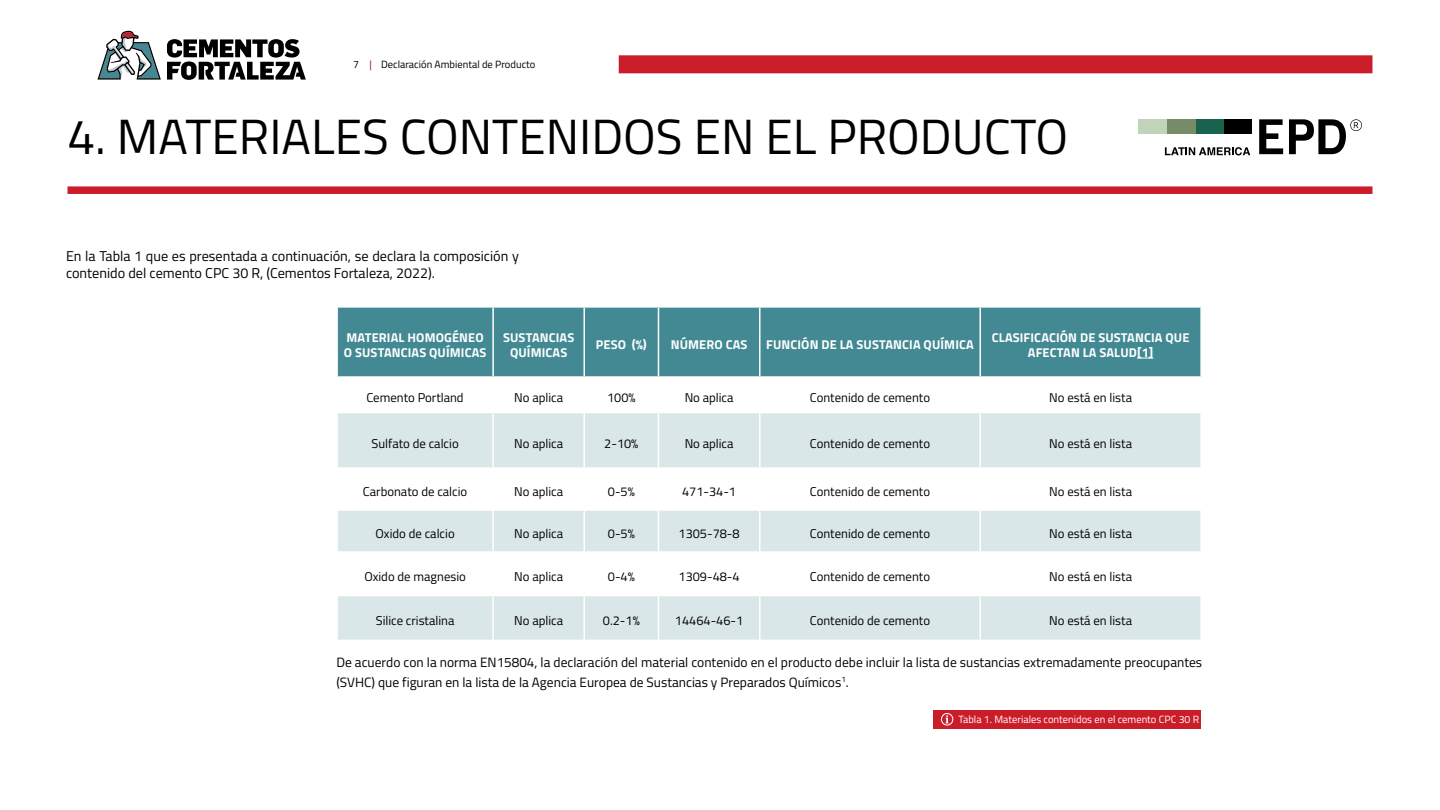
<style>
.page{position:relative;width:1440px;height:810px;background:#fff}
.page>*{position:absolute;margin:0;border:0;box-sizing:border-box;transform-origin:0 0}
.t1{font:49.5px "Titillium Web";color:#000}
.t2{font:14.25px/17.1px "Titillium Web";color:#000}
.t3{font:13.5px/20.2px "Titillium Web";color:#000}
.t4{font:12.75px "Titillium Web";color:#000}
.t5{font:700 12.75px/15.3px "Titillium Web";letter-spacing:.01em;color:#fff;text-align:center}
.t6{font:10.5px "Titillium Web";color:#fff}
.t7{font:10.5px "Titillium Web";color:#000}
.s1{color:#8b1719}
.s2{font-style:inherit}
</style>
<div class="page">
<div style="left:338px;top:308px;width:862px;height:68px;background:#428993"></div>
<svg style="left:338px;top:413px;width:862px;height:227px;fill:#d9e7e9"></svg>
<hr style="left:492px;top:308px;width:2px;height:68px;background:#fff">
<hr style="left:584px;top:308px;width:1px;height:68px;background:#fff">
<hr style="left:658px;top:308px;width:1px;height:68px;background:#fff">
<hr style="left:759px;top:308px;width:1px;height:68px;background:#fff">
<hr style="left:980px;top:308px;width:1px;height:68px;background:#fff">
<hr style="left:492px;top:413px;width:2px;height:54px;background:#fff">
<hr style="left:584px;top:413px;width:1px;height:54px;background:#fff">
<hr style="left:658px;top:413px;width:1px;height:54px;background:#fff">
<hr style="left:759px;top:413px;width:1px;height:54px;background:#fff">
<hr style="left:980px;top:413px;width:1px;height:54px;background:#fff">
<hr style="left:336px;top:467px;width:157px;height:2px;background:#fff">
<hr style="left:493px;top:467px;width:91px;height:2px;background:#fff">
<hr style="left:492px;top:469px;width:2px;height:40px;background:#fff">
<hr style="left:584px;top:467px;width:74px;height:2px;background:#fff">
<hr style="left:584px;top:469px;width:1px;height:40px;background:#fff">
<hr style="left:658px;top:467px;width:102px;height:2px;background:#fff">
<hr style="left:658px;top:469px;width:1px;height:40px;background:#fff">
<hr style="left:760px;top:467px;width:220px;height:2px;background:#fff">
<hr style="left:759px;top:469px;width:1px;height:40px;background:#fff">
<hr style="left:980px;top:467px;width:222px;height:2px;background:#fff">
<hr style="left:980px;top:469px;width:1px;height:40px;background:#fff">
<hr style="left:336px;top:509px;width:157px;height:2px;background:#fff">
<hr style="left:493px;top:509px;width:91px;height:2px;background:#fff">
<hr style="left:492px;top:511px;width:2px;height:40px;background:#fff">
<hr style="left:584px;top:509px;width:74px;height:2px;background:#fff">
<hr style="left:584px;top:511px;width:1px;height:40px;background:#fff">
<hr style="left:658px;top:509px;width:102px;height:2px;background:#fff">
<hr style="left:658px;top:511px;width:1px;height:40px;background:#fff">
<hr style="left:760px;top:509px;width:220px;height:2px;background:#fff">
<hr style="left:759px;top:511px;width:1px;height:40px;background:#fff">
<hr style="left:980px;top:509px;width:222px;height:2px;background:#fff">
<hr style="left:980px;top:511px;width:1px;height:40px;background:#fff">
<hr style="left:336px;top:551px;width:157px;height:2px;background:#fff">
<hr style="left:493px;top:551px;width:91px;height:2px;background:#fff">
<hr style="left:492px;top:553px;width:2px;height:42px;background:#fff">
<hr style="left:584px;top:551px;width:74px;height:2px;background:#fff">
<hr style="left:584px;top:553px;width:1px;height:42px;background:#fff">
<hr style="left:658px;top:551px;width:102px;height:2px;background:#fff">
<hr style="left:658px;top:553px;width:1px;height:42px;background:#fff">
<hr style="left:760px;top:551px;width:220px;height:2px;background:#fff">
<hr style="left:759px;top:553px;width:1px;height:42px;background:#fff">
<hr style="left:980px;top:551px;width:222px;height:2px;background:#fff">
<hr style="left:980px;top:553px;width:1px;height:42px;background:#fff">
<hr style="left:336px;top:595px;width:157px;height:1px;background:#fff">
<hr style="left:493px;top:595px;width:91px;height:1px;background:#fff">
<hr style="left:492px;top:596px;width:2px;height:44px;background:#fff">
<hr style="left:584px;top:595px;width:74px;height:1px;background:#fff">
<hr style="left:584px;top:596px;width:1px;height:44px;background:#fff">
<hr style="left:658px;top:595px;width:102px;height:1px;background:#fff">
<hr style="left:658px;top:596px;width:1px;height:44px;background:#fff">
<hr style="left:760px;top:595px;width:220px;height:1px;background:#fff">
<hr style="left:759px;top:596px;width:1px;height:44px;background:#fff">
<hr style="left:980px;top:595px;width:222px;height:1px;background:#fff">
<hr style="left:980px;top:596px;width:1px;height:44px;background:#fff">
<svg style="left:1137px;top:358px;width:16px;height:1px"></svg>
<div style="left:933px;top:710px;width:268px;height:19px;background:#cb1d29"></div>
<svg style="left:941px;top:713px;width:12px;height:13px"></svg>
<svg style="left:167px;top:39px;width:139px;height:41px"></svg>
<svg style="left:98px;top:31px;width:63px;height:49px"></svg>
<div style="left:68px;top:186px;width:1304px;height:8px;background:#cb1d29"></div>
<div style="left:619px;top:55px;width:753px;height:18px;background:#cb1d29"></div>
<svg style="left:1165px;top:147px;width:85px;height:8px"></svg>
<svg style="left:1259px;top:119px;width:24px;height:35px"></svg>
<svg style="left:1289px;top:119px;width:73px;height:35px"></svg>
<div style="left:1224px;top:119px;width:28px;height:15px;background:#000"></div>
<div style="left:1195px;top:119px;width:29px;height:15px;background:#19624e"></div>
<div style="left:1167px;top:119px;width:29px;height:15px;background:#788b68"></div>
<div style="left:1138px;top:119px;width:29px;height:15px;background:#c1d4b9"></div>
<p class="t7" style="left:353px;top:57px;width:7px">7</p>
<p class="t7" style="left:369px;top:57px;width:168px"><span class="s1">|</span> Declaración Ambiental de Producto</p>
<h1 class="t1" style="left:68px;top:101px;width:1002px">4. MATERIALES CONTENIDOS EN EL PRODUCTO</h1>
<p class="t2" style="left:66px;top:247px;width:455px">En la Tabla 1 que es presentada a continuación, se declara la composición y contenido del cemento CPC 30 R, (Cementos Fortaleza, 2022).</p>
<p class="t5" style="left:344px;top:329px;width:144px;text-align:left">MATERIAL HOMOGÉNEO<br>O SUSTANCIAS QUÍMICAS</p>
<p class="t5" style="left:503px;top:329px;width:73px">SUSTANCIAS<br>QUÍMICAS</p>
<p class="t5" style="left:596px;top:336px;width:53px">PESO (%)</p>
<p class="t5" style="left:671px;top:336px;width:78px">NÚMERO <span class="s2">CAS</span></p>
<p class="t5" style="left:766px;top:336px;width:209px">FUNCIÓN DE LA SUSTANCIA QUÍMICA</p>
<p class="t5" style="left:992px;top:329px;width:199px">CLASIFICACIÓN DE SUSTANCIA QUE<br>AFECTAN LA SALUD[1]</p>
<p class="t4" style="left:367px;top:388px;width:99px">Cemento Portland</p>
<p class="t4" style="left:514px;top:388px;width:50px">No aplica</p>
<p class="t4" style="left:607px;top:388px;width:30px">100%</p>
<p class="t4" style="left:685px;top:388px;width:50px">No aplica</p>
<p class="t4" style="left:810px;top:388px;width:122px">Contenido de cemento</p>
<p class="t4" style="left:1049px;top:388px;width:84px">No está en lista</p>
<p class="t4" style="left:372px;top:434px;width:89px">Sulfato de calcio</p>
<p class="t4" style="left:514px;top:434px;width:50px">No aplica</p>
<p class="t4" style="left:604px;top:434px;width:36px">2-10%</p>
<p class="t4" style="left:685px;top:434px;width:50px">No aplica</p>
<p class="t4" style="left:810px;top:434px;width:122px">Contenido de cemento</p>
<p class="t4" style="left:1049px;top:434px;width:84px">No está en lista</p>
<p class="t4" style="left:363px;top:482px;width:106px">Carbonato de calcio</p>
<p class="t4" style="left:514px;top:482px;width:50px">No aplica</p>
<p class="t4" style="left:608px;top:482px;width:29px">0-5%</p>
<p class="t4" style="left:682px;top:482px;width:56px">471-34-1</p>
<p class="t4" style="left:810px;top:482px;width:122px">Contenido de cemento</p>
<p class="t4" style="left:1049px;top:482px;width:84px">No está en lista</p>
<p class="t4" style="left:376px;top:524px;width:81px">Oxido de calcio</p>
<p class="t4" style="left:514px;top:524px;width:50px">No aplica</p>
<p class="t4" style="left:608px;top:524px;width:29px">0-5%</p>
<p class="t4" style="left:679px;top:524px;width:63px">1305-78-8</p>
<p class="t4" style="left:810px;top:524px;width:122px">Contenido de cemento</p>
<p class="t4" style="left:1049px;top:524px;width:84px">No está en lista</p>
<p class="t4" style="left:364px;top:567px;width:103px">Oxido de magnesio</p>
<p class="t4" style="left:514px;top:567px;width:50px">No aplica</p>
<p class="t4" style="left:608px;top:567px;width:29px">0-4%</p>
<p class="t4" style="left:679px;top:567px;width:63px">1309-48-4</p>
<p class="t4" style="left:810px;top:567px;width:122px">Contenido de cemento</p>
<p class="t4" style="left:1049px;top:567px;width:84px">No está en lista</p>
<p class="t4" style="left:376px;top:611px;width:80px">Silice cristalina</p>
<p class="t4" style="left:514px;top:611px;width:50px">No aplica</p>
<p class="t4" style="left:603px;top:611px;width:38px">0.2-1%</p>
<p class="t4" style="left:675px;top:611px;width:70px">14464-46-1</p>
<p class="t4" style="left:810px;top:611px;width:122px">Contenido de cemento</p>
<p class="t4" style="left:1049px;top:611px;width:84px">No está en lista</p>
<p class="t3" style="left:336px;top:651px;width:867px">De acuerdo con la norma EN15804, la declaración del material contenido en el producto debe incluir la lista de sustancias <span class="s2">extremada</span>mente preocupantes (SVHC) que figuran en la lista de la Agencia Europea de Sustancias y Preparados Químicos<sup>1</sup>.</p>
<p class="t6" style="left:959px;top:711px;width:242px">Tabla 1. Materiales contenidos en el cemento CPC 30 R</p>
</div>
